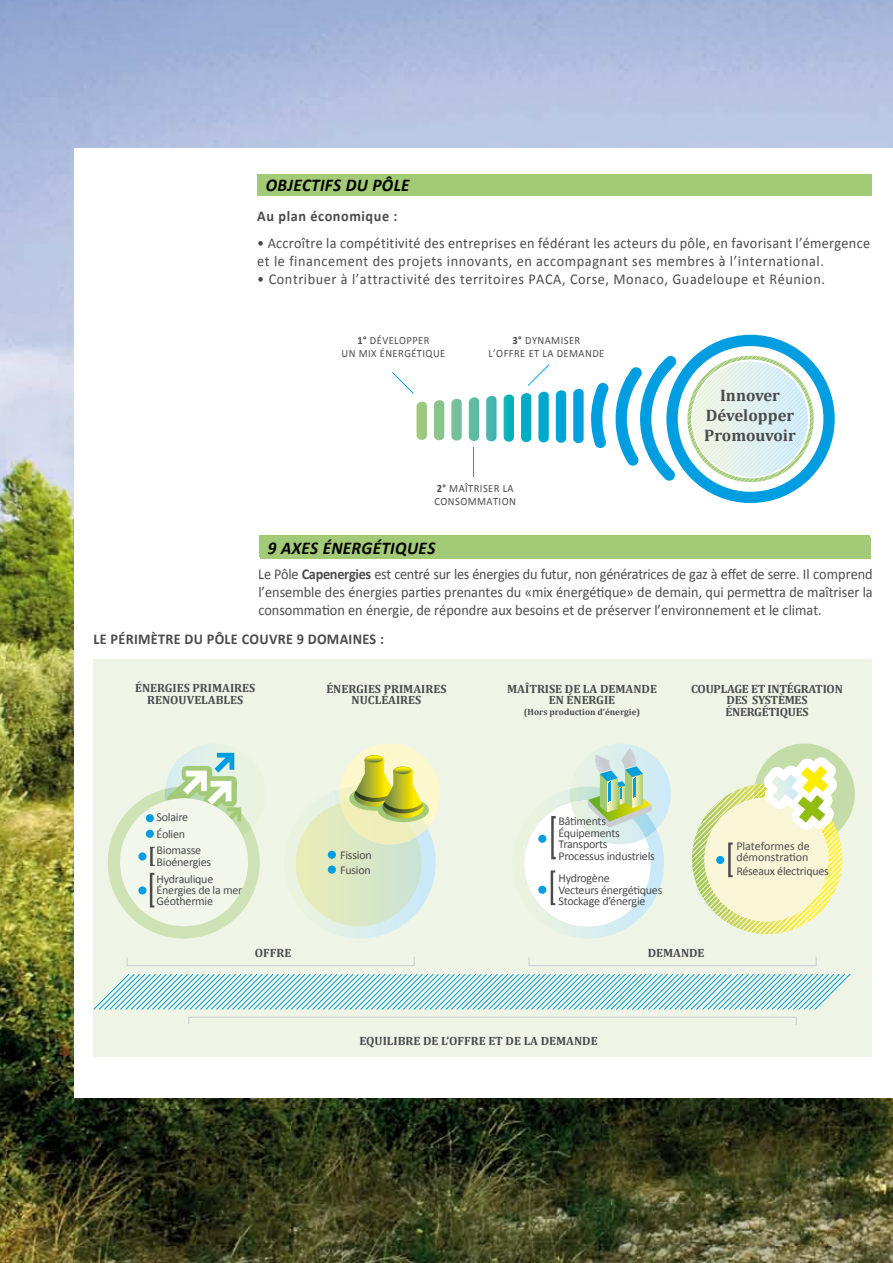
<style>
.page{position:relative;width:893px;height:1263px;background:#fff}
.page>*{position:absolute;margin:0;border:0;box-sizing:border-box;transform-origin:0 0}
.t1{font:italic 700 18px "Calibri";letter-spacing:.02em;color:#000;scale:.95 1}
.t2{font:700 16.65px/20px "Cambria";color:#4b4b4d;text-align:center}
.t3{font:15px/18px "Calibri";letter-spacing:.04em;color:#4b4b4d;text-align:justify;scale:.95 1}
.t4{font:15px/18px "Calibri";letter-spacing:.02em;color:#4b4b4d;scale:.95 1}
.t5{font:700 15px "Calibri";letter-spacing:.02em;color:#4b4b4d;scale:.95 1}
.t6{font:700 15px "Calibri";letter-spacing:.04em;color:#4b4b4d;scale:.95 1}
.t7{font:12px/11.4px "Calibri";letter-spacing:-.02em;color:#4b4b4d}
.t8{font:700 12px/11.4px "Cambria";color:#4b4b4d;text-align:center}
.t9{font:700 12px/11.4px "Cambria";letter-spacing:-.02em;color:#4b4b4d;text-align:center}
.t10{font:12px/11.4px "Calibri";color:#4b4b4d}
.t11{font:11.1px/12.5px "Calibri";letter-spacing:.04em;color:#4b4b4d;text-align:center;scale:.95 1}
.t12{font:700 9px "Cambria";color:#4b4b4d}
.s1{font-weight:700}
</style>
<div class="page">
<img style="left:0;top:0;width:893px;height:1263px">
<div style="left:74px;top:149px;width:819px;height:949px;background:#fff"></div>
<div style="left:257px;top:174px;width:615px;height:22px;background:#a3ca76"></div>
<div style="left:259px;top:535px;width:611px;height:22px;background:#a3ca76"></div>
<svg style="left:417px;top:402px;width:10px;height:38px"></svg>
<svg style="left:434px;top:400px;width:10px;height:40px"></svg>
<svg style="left:451px;top:399px;width:11px;height:42px"></svg>
<svg style="left:469px;top:397px;width:10px;height:44px"></svg>
<svg style="left:486px;top:396px;width:10px;height:45px"></svg>
<svg style="left:504px;top:394px;width:10px;height:48px"></svg>
<svg style="left:521px;top:393px;width:10px;height:49px"></svg>
<svg style="left:538px;top:392px;width:11px;height:50px"></svg>
<svg style="left:556px;top:390px;width:10px;height:53px"></svg>
<svg style="left:573px;top:389px;width:11px;height:54px"></svg>
<svg style="left:392px;top:372px;width:22px;height:22px"></svg>
<hr style="left:473px;top:447px;width:1px;height:30px;background:#009ee0">
<svg style="left:528px;top:364px;width:21px;height:22px"></svg>
<svg style="left:591px;top:383px;width:18px;height:65px"></svg>
<svg style="left:616px;top:335px;width:219px;height:168px"></svg>
<div style="left:94px;top:659px;width:778px;height:398px;background:#eef5e6"></div>
<div style="left:260px;top:537px;width:611px;height:21px;background:#a3ca76"></div>
<svg style="left:94px;top:974px;width:757px;height:36px"></svg>
<svg style="left:127px;top:957px;width:690px;height:67px"></svg>
<svg style="left:295px;top:743px;width:145px;height:195px"></svg>
<div style="left:328px;top:851px;width:8px;height:8px;background:#009ee0;border-radius:50%"></div>
<div style="left:328px;top:865px;width:8px;height:9px;background:#009ee0;border-radius:50%"></div>
<svg style="left:692px;top:743px;width:163px;height:191px"></svg>
<svg style="left:525px;top:744px;width:146px;height:194px"></svg>
<svg style="left:108px;top:744px;width:152px;height:194px"></svg>
<p class="t1" style="left:266px;top:174px;width:153px">OBJECTIFS DU PÔLE</p>
<p class="t6" style="left:257px;top:207px;width:149px">Au plan économique :</p>
<p class="t4" style="left:257px;top:233px;width:647px">• Accroître la compétitivité des entreprises en fédérant les acteurs du pôle, en favorisant l’émergence et le financement des projets innovants, en accompagnant ses membres à l’international.</p>
<p class="t3" style="left:257px;top:269px;width:599px">• Contribuer à l’attractivité des territoires PACA, Corse, Monaco, Guadeloupe et Réunion.</p>
<p class="t11" style="left:341px;top:334px;width:111px"><span class="s1">1°</span> DÉVELOPPER<br>UN MIX ÉNERGÉTIQUE</p>
<p class="t11" style="left:488px;top:334px;width:124px"><span class="s1">3°</span> DYNAMISER<br>L’OFFRE ET LA DEMANDE</p>
<p class="t11" style="left:434px;top:482px;width:87px;text-align:left"><span class="s1">2°</span> MAÎTRISER LA<br>CONSOMMATION</p>
<p class="t1" style="left:268px;top:537px;width:178px">9 AXES ÉNERGÉTIQUES</p>
<p class="t2" style="left:704px;top:385px;width:93px">Innover<br>Développer<br>Promouvoir</p>
<p class="t3" style="left:258px;top:565px;width:648px">Le Pôle <span class="s1">Capenergies</span> est centré sur les énergies du futur, non génératrices de gaz à effet de serre. Il comprend l’ensemble des énergies parties prenantes du «mix énergétique» de demain, qui permettra de maîtriser la consommation en énergie, de répondre aux besoins et de préserver l’environnement et le climat.</p>
<p class="t5" style="left:94px;top:630px;width:307px">LE PÉRIMÈTRE DU PÔLE COUVRE 9 DOMAINES :</p>
<p class="t8" style="left:135px;top:682px;width:122px">ÉNERGIES PRIMAIRES<br>RENOUVELABLES</p>
<p class="t8" style="left:326px;top:682px;width:122px">ÉNERGIES PRIMAIRES<br>NUCLÉAIRES</p>
<p class="t8" style="left:507px;top:682px;width:151px">MAÎTRISE DE LA DEMANDE<br>EN ÉNERGIE</p>
<p class="t12" style="left:524px;top:706px;width:118px">(Hors production d’énergie)</p>
<p class="t9" style="left:691px;top:683px;width:153px">COUPLAGE ET INTÉGRATION<br>DES SYSTÈMES<br>ÉNERGÉTIQUES</p>
<p class="t7" style="left:157px;top:808px;width:46px;line-height:16.8px">Solaire<br>Éolien<br>Biomasse</p>
<p class="t7" style="left:157px;top:853px;width:58px;line-height:16.8px">Bioénergies<br>Hydraulique</p>
<p class="t7" style="left:157px;top:884px;width:87px">Énergies de la mer<br>Géothermie</p>
<p class="t7" style="left:558px;top:815px;width:98px">Bâtiments<br>Équipements<br>Transports<br>Processus industriels</p>
<p class="t7" style="left:558px;top:872px;width:105px">Hydrogène<br>Vecteurs énergétiques<br>Stockage d’énergie</p>
<p class="t7" style="left:340px;top:847px;width:33px;line-height:14.4px">Fission<br>Fusion</p>
<p class="t10" style="left:736px;top:840px;width:75px">Plateformes de démonstration</p>
<p class="t7" style="left:736px;top:865px;width:94px">Réseaux électriques</p>
<p class="t8" style="left:255px;top:947px;width:38px">OFFRE</p>
<p class="t8" style="left:648px;top:947px;width:58px">DEMANDE</p>
<p class="t8" style="left:359px;top:1035px;width:240px">EQUILIBRE DE L’OFFRE ET DE LA DEMANDE</p>
</div>
